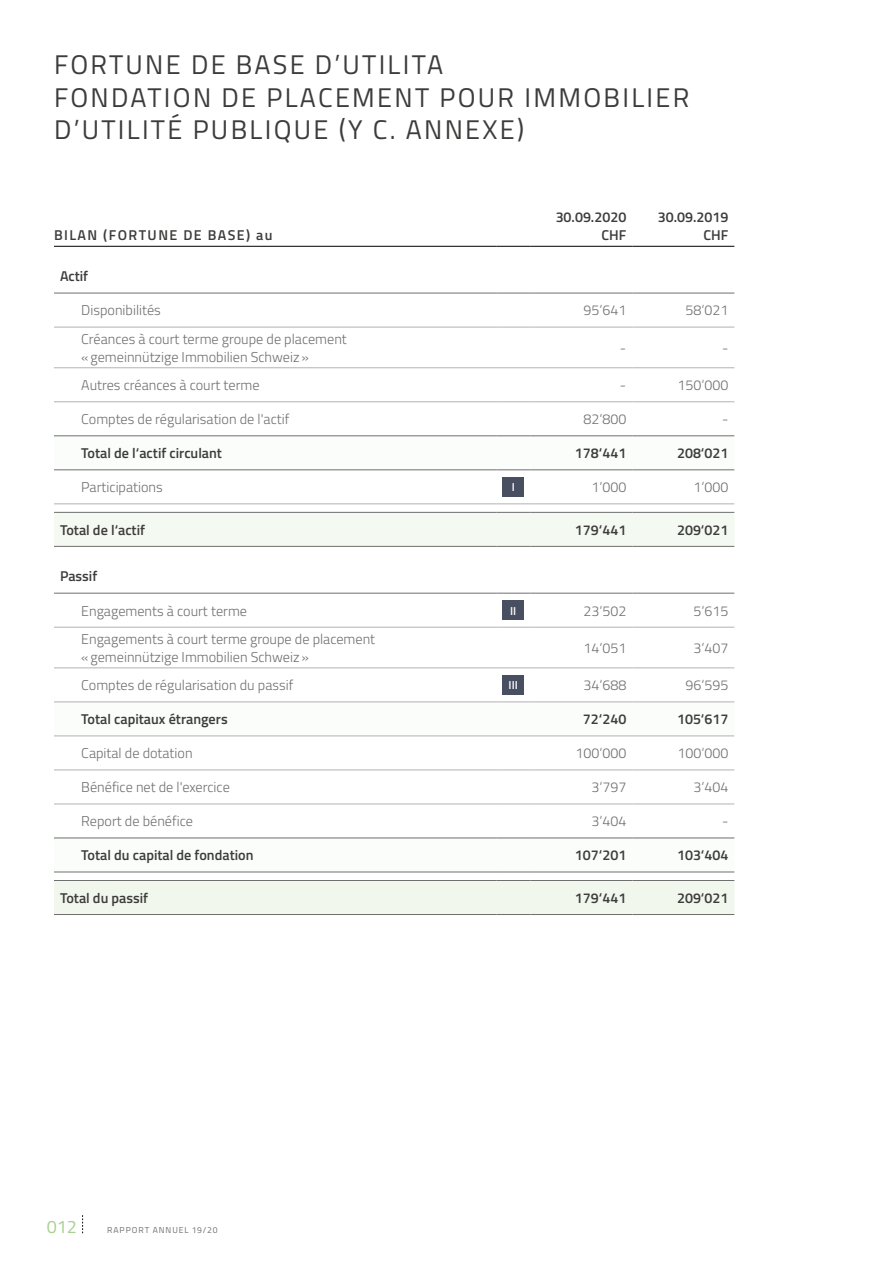
<style>
.page{position:relative;width:893px;height:1263px;background:#fff}
.page>*{position:absolute;margin:0;border:0;box-sizing:border-box;transform-origin:0 0}
.t1{font:27px/32.4px "Titillium";letter-spacing:.085em;color:#3c3c3b}
.t2{font:18px "Titillium";color:#a8d090}
.t3{font:300 14.25px/18px "Titillium";color:#706f6f}
.t4{font:600 14.25px/18px "Titillium";color:#3c3c3b;text-align:right}
.t5{font:600 14.25px "Titillium";letter-spacing:.1em;color:#3c3c3b}
.t6{font:600 11.55px "Titillium";color:#fff}
.t7{font:8.7px "Titillium";letter-spacing:.11em;color:#706f6f}
</style>
<div class="page">
<svg style="left:82px;top:1215px;width:1px;height:18px"></svg>
<svg style="left:54px;top:469px;width:680px;height:403px"></svg>
<div style="left:54px;top:513px;width:680px;height:33px;background:#f4f9f1"></div>
<div style="left:54px;top:881px;width:680px;height:33px;background:#f1f7ed"></div>
<hr style="left:54px;top:246px;width:442px;height:1px;background:#000">
<hr style="left:496px;top:246px;width:34px;height:1px;background:#000">
<hr style="left:530px;top:246px;width:102px;height:1px;background:#000">
<hr style="left:632px;top:246px;width:102px;height:1px;background:#000">
<hr style="left:54px;top:512px;width:442px;height:1px;background:#706f6f">
<hr style="left:496px;top:512px;width:34px;height:1px;background:#706f6f">
<hr style="left:530px;top:512px;width:102px;height:1px;background:#706f6f">
<hr style="left:632px;top:512px;width:102px;height:1px;background:#706f6f">
<hr style="left:54px;top:546px;width:442px;height:1px;background:#706f6f">
<hr style="left:496px;top:546px;width:34px;height:1px;background:#706f6f">
<hr style="left:530px;top:546px;width:102px;height:1px;background:#706f6f">
<hr style="left:632px;top:546px;width:102px;height:1px;background:#706f6f">
<hr style="left:54px;top:838px;width:442px;height:1px;background:#706f6f">
<hr style="left:496px;top:838px;width:34px;height:1px;background:#706f6f">
<hr style="left:530px;top:838px;width:102px;height:1px;background:#706f6f">
<hr style="left:632px;top:838px;width:102px;height:1px;background:#706f6f">
<hr style="left:54px;top:872px;width:442px;height:1px;background:#706f6f">
<hr style="left:496px;top:872px;width:34px;height:1px;background:#706f6f">
<hr style="left:530px;top:872px;width:102px;height:1px;background:#706f6f">
<hr style="left:632px;top:872px;width:102px;height:1px;background:#706f6f">
<hr style="left:54px;top:880px;width:442px;height:1px;background:#706f6f">
<hr style="left:496px;top:880px;width:34px;height:1px;background:#706f6f">
<hr style="left:530px;top:880px;width:102px;height:1px;background:#706f6f">
<hr style="left:632px;top:880px;width:102px;height:1px;background:#706f6f">
<hr style="left:54px;top:914px;width:442px;height:1px;background:#706f6f">
<hr style="left:496px;top:914px;width:34px;height:1px;background:#706f6f">
<hr style="left:530px;top:914px;width:102px;height:1px;background:#706f6f">
<hr style="left:632px;top:914px;width:102px;height:1px;background:#706f6f">
<hr style="left:54px;top:327px;width:442px;height:1px;background:#b3b2b2">
<hr style="left:496px;top:327px;width:34px;height:1px;background:#b3b2b2">
<hr style="left:530px;top:327px;width:102px;height:1px;background:#b3b2b2">
<hr style="left:632px;top:327px;width:102px;height:1px;background:#b3b2b2">
<hr style="left:54px;top:367px;width:442px;height:1px;background:#b3b2b2">
<hr style="left:496px;top:367px;width:34px;height:1px;background:#b3b2b2">
<hr style="left:530px;top:367px;width:102px;height:1px;background:#b3b2b2">
<hr style="left:632px;top:367px;width:102px;height:1px;background:#b3b2b2">
<hr style="left:54px;top:401px;width:442px;height:1px;background:#b3b2b2">
<hr style="left:496px;top:401px;width:34px;height:1px;background:#b3b2b2">
<hr style="left:530px;top:401px;width:102px;height:1px;background:#b3b2b2">
<hr style="left:632px;top:401px;width:102px;height:1px;background:#b3b2b2">
<hr style="left:54px;top:504px;width:442px;height:1px;background:#b3b2b2">
<hr style="left:496px;top:504px;width:34px;height:1px;background:#b3b2b2">
<hr style="left:530px;top:504px;width:102px;height:1px;background:#b3b2b2">
<hr style="left:632px;top:504px;width:102px;height:1px;background:#b3b2b2">
<hr style="left:54px;top:627px;width:442px;height:1px;background:#b3b2b2">
<hr style="left:496px;top:627px;width:34px;height:1px;background:#b3b2b2">
<hr style="left:530px;top:627px;width:102px;height:1px;background:#b3b2b2">
<hr style="left:632px;top:627px;width:102px;height:1px;background:#b3b2b2">
<hr style="left:54px;top:668px;width:442px;height:1px;background:#b3b2b2">
<hr style="left:496px;top:668px;width:34px;height:1px;background:#b3b2b2">
<hr style="left:530px;top:668px;width:102px;height:1px;background:#b3b2b2">
<hr style="left:632px;top:668px;width:102px;height:1px;background:#b3b2b2">
<hr style="left:54px;top:702px;width:442px;height:1px;background:#b3b2b2">
<hr style="left:496px;top:702px;width:34px;height:1px;background:#b3b2b2">
<hr style="left:530px;top:702px;width:102px;height:1px;background:#b3b2b2">
<hr style="left:632px;top:702px;width:102px;height:1px;background:#b3b2b2">
<hr style="left:54px;top:736px;width:442px;height:1px;background:#b3b2b2">
<hr style="left:496px;top:736px;width:34px;height:1px;background:#b3b2b2">
<hr style="left:530px;top:736px;width:102px;height:1px;background:#b3b2b2">
<hr style="left:632px;top:736px;width:102px;height:1px;background:#b3b2b2">
<hr style="left:54px;top:770px;width:442px;height:1px;background:#b3b2b2">
<hr style="left:496px;top:770px;width:34px;height:1px;background:#b3b2b2">
<hr style="left:530px;top:770px;width:102px;height:1px;background:#b3b2b2">
<hr style="left:632px;top:770px;width:102px;height:1px;background:#b3b2b2">
<hr style="left:54px;top:804px;width:442px;height:1px;background:#b3b2b2">
<hr style="left:496px;top:804px;width:34px;height:1px;background:#b3b2b2">
<hr style="left:530px;top:804px;width:102px;height:1px;background:#b3b2b2">
<hr style="left:632px;top:804px;width:102px;height:1px;background:#b3b2b2">
<hr style="left:54px;top:436px;width:442px;height:1px;background:#706f6f">
<hr style="left:496px;top:436px;width:34px;height:1px;background:#706f6f">
<hr style="left:530px;top:436px;width:102px;height:1px;background:#706f6f">
<hr style="left:632px;top:436px;width:102px;height:1px;background:#706f6f">
<hr style="left:54px;top:470px;width:442px;height:1px;background:#706f6f">
<hr style="left:496px;top:470px;width:34px;height:1px;background:#706f6f">
<hr style="left:530px;top:470px;width:102px;height:1px;background:#706f6f">
<hr style="left:632px;top:470px;width:102px;height:1px;background:#706f6f">
<hr style="left:54px;top:293px;width:442px;height:1px;background:#706f6f">
<hr style="left:496px;top:293px;width:34px;height:1px;background:#706f6f">
<hr style="left:530px;top:293px;width:102px;height:1px;background:#706f6f">
<hr style="left:632px;top:293px;width:102px;height:1px;background:#706f6f">
<hr style="left:54px;top:593px;width:442px;height:1px;background:#706f6f">
<hr style="left:496px;top:593px;width:34px;height:1px;background:#706f6f">
<hr style="left:530px;top:593px;width:102px;height:1px;background:#706f6f">
<hr style="left:632px;top:593px;width:102px;height:1px;background:#706f6f">
<div style="left:503px;top:477px;width:21px;height:20px;background:#474f61"></div>
<div style="left:503px;top:600px;width:21px;height:20px;background:#474f61"></div>
<div style="left:503px;top:675px;width:21px;height:20px;background:#474f61"></div>
<h1 class="t1" style="left:54px;top:47px;width:637px">FORTUNE DE BASE D’UTILITA<br>FONDATION DE PLACEMENT POUR IMMOBILIER<br>D’UTILITÉ PUBLIQUE (Y C. ANNEXE)</h1>
<p class="t5" style="left:54px;top:225px;width:220px">BILAN (FORTUNE DE BASE) au</p>
<p class="t4" style="left:556px;top:208px;width:72px">30.09.2020<br>CHF</p>
<p class="t4" style="left:658px;top:208px;width:72px">30.09.2019<br>CHF</p>
<p class="t4" style="left:60px;top:267px;width:30px">Actif</p>
<p class="t3" style="left:81px;top:301px;width:81px">Disponibilités</p>
<p class="t3" style="left:583px;top:301px;width:44px">95‘641</p>
<p class="t3" style="left:685px;top:301px;width:44px">58‘021</p>
<p class="t3" style="left:81px;top:329px;width:267px">Créances à court terme groupe de placement «gemeinnützige Immobilien Schweiz»</p>
<p class="t3" style="left:620px;top:338px;width:8px">-</p>
<p class="t3" style="left:722px;top:338px;width:8px">-</p>
<p class="t3" style="left:81px;top:375px;width:180px">Autres créances à court terme</p>
<p class="t3" style="left:620px;top:375px;width:8px">-</p>
<p class="t3" style="left:677px;top:375px;width:52px">150‘000</p>
<p class="t3" style="left:81px;top:409px;width:210px">Comptes de régularisation de l'actif</p>
<p class="t3" style="left:583px;top:409px;width:44px">82‘800</p>
<p class="t3" style="left:722px;top:409px;width:8px">-</p>
<p class="t4" style="left:81px;top:443px;width:142px">Total de l‘actif circulant</p>
<p class="t4" style="left:575px;top:443px;width:53px">178‘441</p>
<p class="t4" style="left:677px;top:443px;width:53px">208‘021</p>
<p class="t3" style="left:81px;top:477px;width:83px">Participations</p>
<p class="t6" style="left:512px;top:478px;width:5px">I</p>
<p class="t3" style="left:591px;top:477px;width:36px">1‘000</p>
<p class="t3" style="left:693px;top:477px;width:36px">1‘000</p>
<p class="t4" style="left:60px;top:520px;width:87px">Total de l‘actif</p>
<p class="t4" style="left:575px;top:520px;width:53px">179‘441</p>
<p class="t4" style="left:677px;top:520px;width:53px">209‘021</p>
<p class="t4" style="left:60px;top:567px;width:39px">Passif</p>
<p class="t3" style="left:81px;top:601px;width:167px">Engagements à court terme</p>
<p class="t6" style="left:510px;top:602px;width:8px">II</p>
<p class="t3" style="left:583px;top:601px;width:44px">23‘502</p>
<p class="t3" style="left:693px;top:601px;width:36px">5‘615</p>
<p class="t3" style="left:81px;top:629px;width:295px">Engagements à court terme groupe de placement «gemeinnützige Immobilien Schweiz»</p>
<p class="t3" style="left:583px;top:638px;width:44px">14‘051</p>
<p class="t3" style="left:693px;top:638px;width:36px">3‘407</p>
<p class="t3" style="left:81px;top:675px;width:214px">Comptes de régularisation du passif</p>
<p class="t6" style="left:509px;top:676px;width:11px">III</p>
<p class="t3" style="left:583px;top:675px;width:44px">34‘688</p>
<p class="t3" style="left:685px;top:675px;width:44px">96‘595</p>
<p class="t4" style="left:81px;top:709px;width:148px">Total capitaux étrangers</p>
<p class="t4" style="left:583px;top:709px;width:45px">72‘240</p>
<p class="t4" style="left:677px;top:709px;width:53px">105‘617</p>
<p class="t3" style="left:81px;top:743px;width:113px">Capital de dotation</p>
<p class="t3" style="left:575px;top:743px;width:52px">100‘000</p>
<p class="t3" style="left:677px;top:743px;width:52px">100‘000</p>
<p class="t3" style="left:81px;top:778px;width:150px">Bénéfice net de l'exercice</p>
<p class="t3" style="left:591px;top:778px;width:36px">3‘797</p>
<p class="t3" style="left:693px;top:778px;width:36px">3‘404</p>
<p class="t3" style="left:81px;top:812px;width:113px">Report de bénéfice</p>
<p class="t3" style="left:591px;top:812px;width:36px">3‘404</p>
<p class="t3" style="left:722px;top:812px;width:8px">-</p>
<p class="t4" style="left:81px;top:846px;width:174px">Total du capital de fondation</p>
<p class="t4" style="left:575px;top:846px;width:53px">107‘201</p>
<p class="t4" style="left:677px;top:846px;width:53px">103‘404</p>
<p class="t4" style="left:60px;top:888px;width:90px">Total du passif</p>
<p class="t4" style="left:575px;top:888px;width:53px">179‘441</p>
<p class="t4" style="left:677px;top:888px;width:53px">209‘021</p>
<p class="t2" style="left:47px;top:1214px;width:32px">012</p>
<p class="t7" style="left:107px;top:1224px;width:112px">RAPPORT ANNUEL 19/20</p>
</div>
